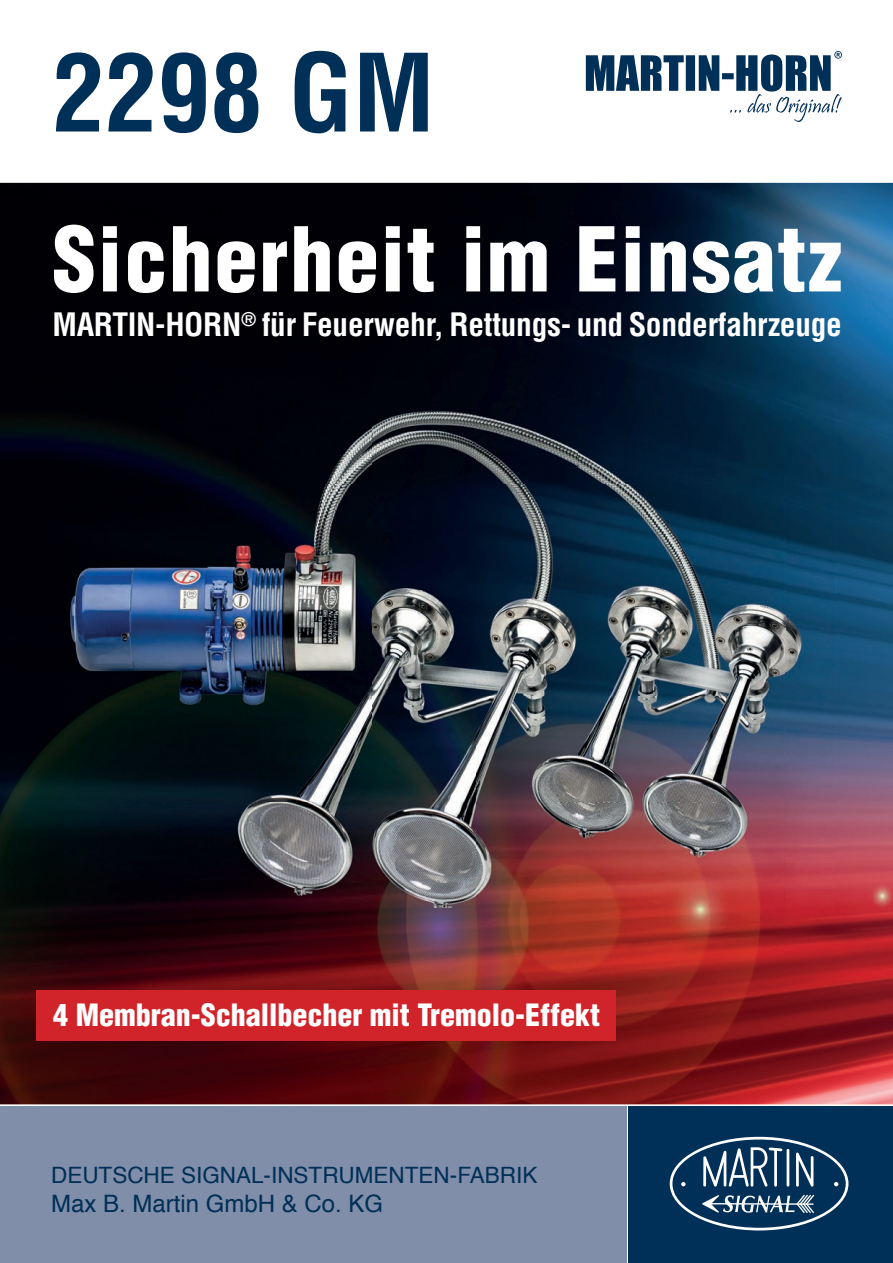
<style>
.page{position:relative;width:893px;height:1263px;background:#fff}
.page>*{position:absolute;margin:0;border:0;box-sizing:border-box;transform-origin:0 0}
.t1{font:700 condensed 105px "Helvetica";color:#002f57}
.t2{font:900 condensed 87px "Helvetica";letter-spacing:.02em;color:#fff}
.t3{font:700 condensed 31.5px "Helvetica";letter-spacing:-.01em;color:#fff}
.t4{font:900 condensed 30px "Helvetica";color:#fff}
.t5{font:24px "Helvetica";color:#002f57}
.t6{font:22.5px "Helvetica";color:#002f57}
</style>
<div class="page">
<div style="left:0;top:1107px;width:626px;height:156px;background:#818ea9"></div>
<div style="left:628px;top:1107px;width:265px;height:156px;background:#002f57"></div>
<img style="left:0;top:183px;width:893px;height:921px">
<svg style="left:670px;top:1137px;width:178px;height:93px"></svg>
<svg style="left:586px;top:51px;width:256px;height:71px"></svg>
<img style="left:64px;top:379px;width:772px;height:529px">
<div style="left:36px;top:990px;width:579px;height:51px;background:#d1232a"></div>
<h1 class="t1" style="left:53px;top:27px;width:384px">2298 GM</h1>
<h2 class="t2" style="left:53px;top:204px;width:791px">Sicherheit im Einsatz</h2>
<p class="t3" style="left:53px;top:305px;width:791px">MARTIN-HORN<sup>®</sup> für Feuerwehr, Rettungs- und Sonderfahrzeuge</p>
<p class="t4" style="left:53px;top:996px;width:548px">4 Membran-Schallbecher mit Tremolo-Effekt</p>
<p class="t6" style="left:51px;top:1158px;width:488px">DEUTSCHE SIGNAL-INSTRUMENTEN-FABRIK</p>
<p class="t5" style="left:51px;top:1185px;width:334px">Max B. Martin GmbH &amp; Co. KG</p>
</div>
